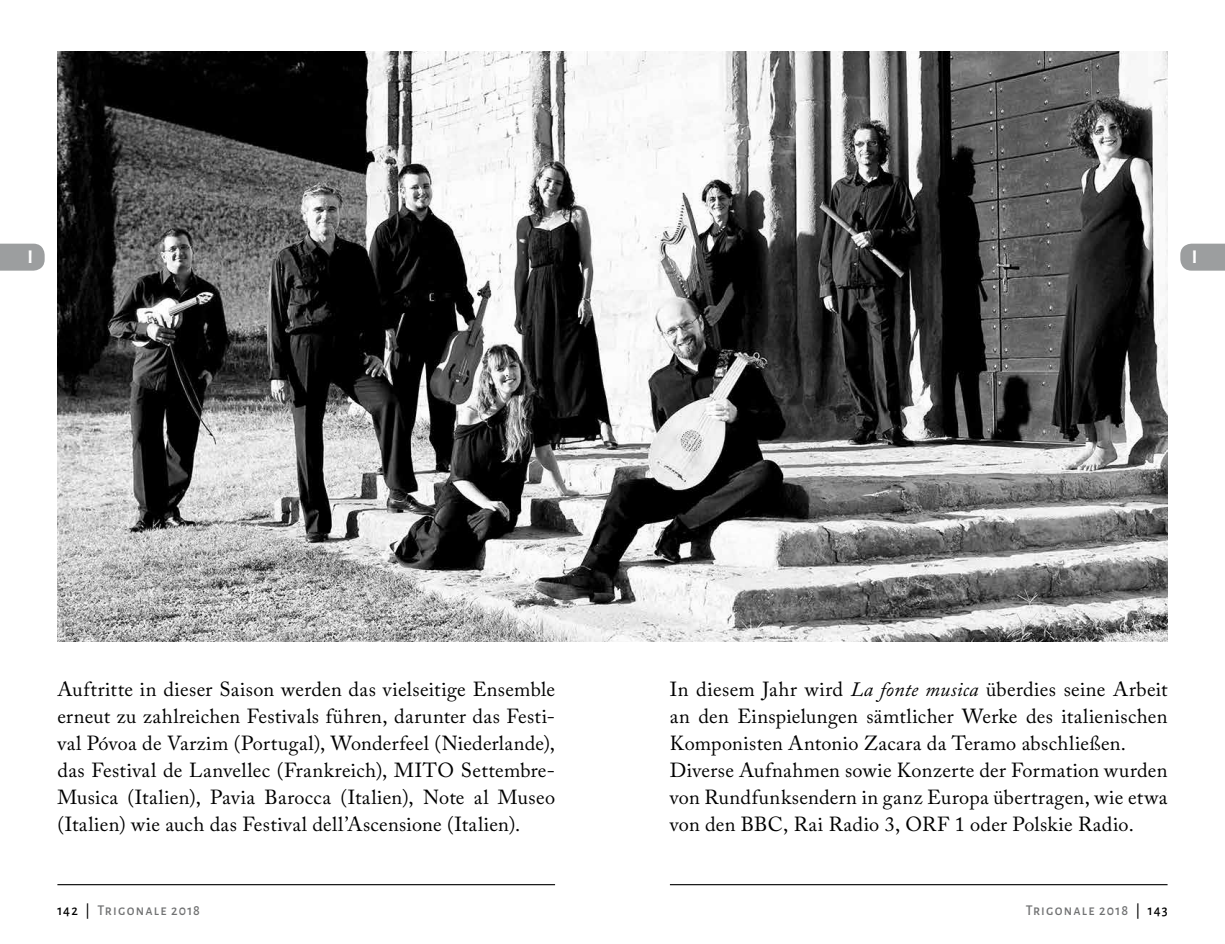
<style>
.page{position:relative;width:1225px;height:944px;background:#fff}
.page>*{position:absolute;margin:0;border:0;box-sizing:border-box;transform-origin:0 0}
.t1{font:20.25px/27px "Adobe Caslon Pro";letter-spacing:.015em;color:#000;text-align:justify}
.t2{font:700 19.12px "Alegreya Sans SC";color:#fff}
.t3{font:500 14.62px "Alegreya Sans SC";letter-spacing:.085em;color:#707172;scale:.96 1}
.s1{font-style:italic}
.s2{color:#000}
</style>
<div class="page">
<hr style="left:670px;top:884px;width:497px;height:1px;background:#000">
<svg style="left:1180px;top:244px;width:45px;height:27px"></svg>
<svg style="left:0;top:244px;width:45px;height:27px"></svg>
<hr style="left:57px;top:884px;width:498px;height:1px;background:#000">
<img style="left:57px;top:51px;width:1110px;height:591px">
<p class="t2" style="left:27px;top:243px;width:7px">I</p>
<p class="t2" style="left:1191px;top:243px;width:7px">I</p>
<p class="t1" style="left:57px;top:675px;width:499px">Auftritte in dieser Saison werden das vielseitige Ensemble erneut zu zahlreichen Festivals führen, darunter das Festi&shy;val Póvoa de Varzim (Portugal), Wonderfeel (Niederlande), das Festival de Lanvellec (Frankreich), MITO Settembre-Musica (Italien), Pavia Barocca (Italien), Note al Museo (Italien) wie auch das Festival dell’Ascensione (Italien).</p>
<p class="t1" style="left:670px;top:675px;width:499px;text-align:left">In diesem Jahr wird <span class="s1">La fonte musica</span> überdies seine Arbeit an den Einspielungen sämtlicher Werke des italienischen Komponisten Antonio Zacara da Teramo abschließen.<br>Diverse Aufnahmen sowie Konzerte der Formation wurden von Rundfunksendern in ganz Europa übertragen, wie etwa von den BBC, Rai Radio 3, ORF 1 oder Polskie Radio.</p>
<p class="t3" style="left:57px;top:900px;width:150px"><span class="s2">142 |</span> Trigonale 2018</p>
<p class="t3" style="left:1025px;top:900px;width:149px">Trigonale 2018 <span class="s2">| 143</span></p>
</div>
